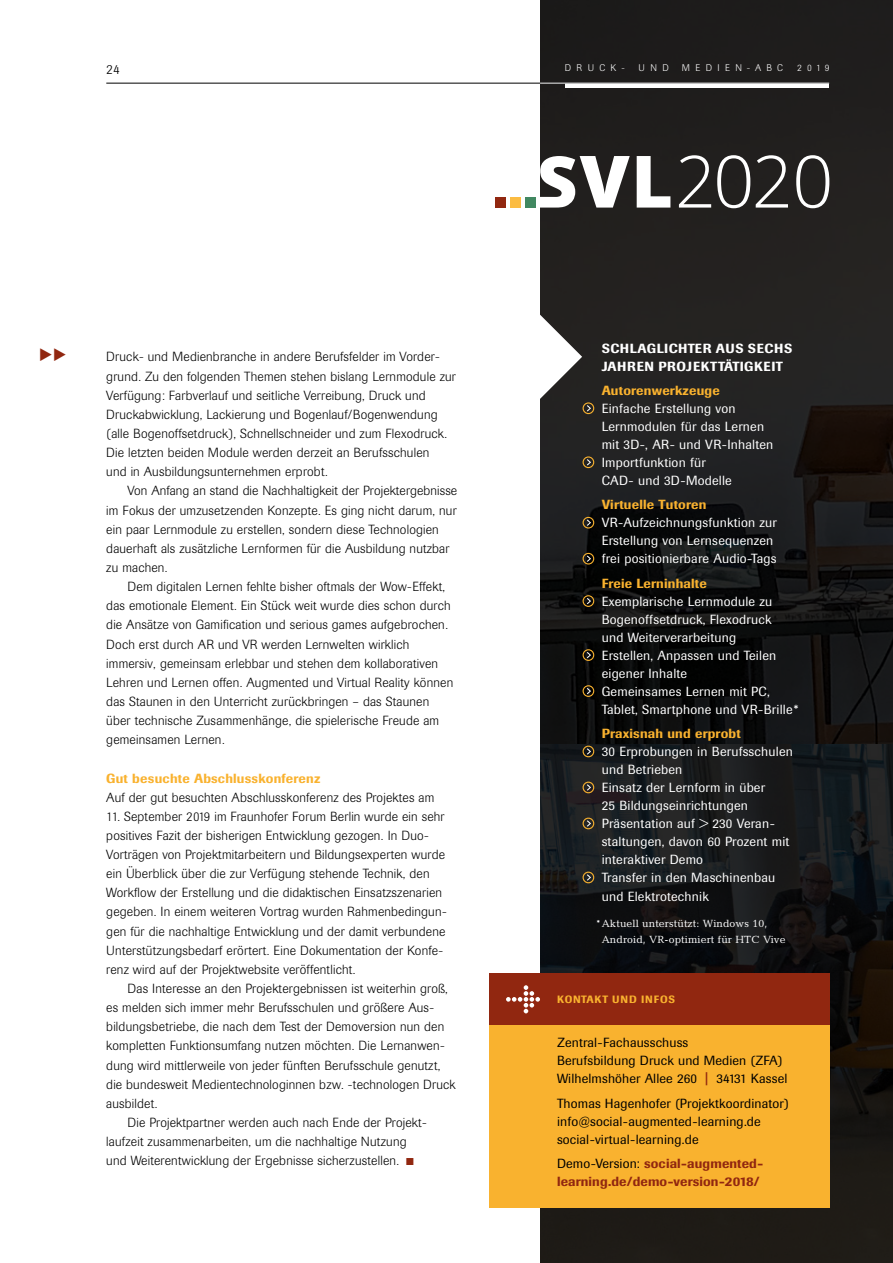
<style>
.page{position:relative;width:893px;height:1263px;background:#fff}
.page>*{position:absolute;margin:0;border:0;box-sizing:border-box;transform-origin:0 0}
.t1{font:300 13.5px "Berthold Imago BQ";color:#000}
.t2{font:300 13.2px/19.2px "Berthold Imago BQ";letter-spacing:.015em;color:#000}
.t3{font:13.2px/18px "Berthold Imago BQ";letter-spacing:.015em;color:#fff}
.t4{font:13.2px/18px "Berthold Imago BQ";letter-spacing:.01em;color:#000}
.t5{font:500 13.2px "Berthold Imago BQ";letter-spacing:.015em;color:#f9b22f}
.t6{font:500 13.2px/18px "Berthold Imago BQ";letter-spacing:.01em;color:#912710}
.t7{font:500 13.2px/18px "Berthold Imago BQ";letter-spacing:.035em;color:#fff}
.t8{font:10.5px/16.5px "Candida";letter-spacing:.01em;color:#fff}
.t9{font:500 10.5px "Berthold Imago BQ";letter-spacing:.07em;color:#f9b22f}
.t10{font:300 9.6px "Berthold Imago BQ";letter-spacing:.56em;color:#fff}
.s1{color:#912710}
.s2{font-weight:500;color:#912710}
.s3{font-weight:400;color:#000}
</style>
<div class="page">
<svg style="left:540px;top:0;width:353px;height:1263px;background:#1a1919"></svg>
<div style="left:489px;top:1025px;width:340px;height:183px;background:#f9b22f"></div>
<div style="left:489px;top:974px;width:340px;height:51px;background:#912710"></div>
<svg style="left:587px;top:405px;width:4px;height:6px"></svg>
<div style="left:583px;top:402px;width:11px;height:12px;border:1px solid #f9b22f;border-radius:50%"></div>
<svg style="left:587px;top:459px;width:4px;height:6px"></svg>
<div style="left:583px;top:456px;width:11px;height:12px;border:1px solid #f9b22f;border-radius:50%"></div>
<svg style="left:587px;top:519px;width:4px;height:7px"></svg>
<div style="left:583px;top:517px;width:11px;height:11px;border:1px solid #f9b22f;border-radius:50%"></div>
<svg style="left:587px;top:555px;width:4px;height:7px"></svg>
<div style="left:583px;top:553px;width:11px;height:11px;border:1px solid #f9b22f;border-radius:50%"></div>
<svg style="left:587px;top:598px;width:4px;height:6px"></svg>
<div style="left:583px;top:595px;width:11px;height:12px;border:1px solid #f9b22f;border-radius:50%"></div>
<svg style="left:587px;top:652px;width:4px;height:6px"></svg>
<div style="left:583px;top:649px;width:11px;height:12px;border:1px solid #f9b22f;border-radius:50%"></div>
<svg style="left:587px;top:688px;width:4px;height:6px"></svg>
<div style="left:583px;top:685px;width:11px;height:12px;border:1px solid #f9b22f;border-radius:50%"></div>
<svg style="left:587px;top:748px;width:4px;height:7px"></svg>
<div style="left:583px;top:746px;width:11px;height:11px;border:1px solid #f9b22f;border-radius:50%"></div>
<svg style="left:587px;top:784px;width:4px;height:7px"></svg>
<div style="left:583px;top:782px;width:11px;height:11px;border:1px solid #f9b22f;border-radius:50%"></div>
<svg style="left:587px;top:820px;width:4px;height:7px"></svg>
<div style="left:583px;top:818px;width:11px;height:11px;border:1px solid #f9b22f;border-radius:50%"></div>
<svg style="left:587px;top:874px;width:4px;height:7px"></svg>
<div style="left:583px;top:872px;width:11px;height:11px;border:1px solid #f9b22f;border-radius:50%"></div>
<svg style="left:540px;top:315px;width:42px;height:84px"></svg>
<svg style="left:506px;top:985px;width:34px;height:28px"></svg>
<div style="left:495px;top:197px;width:11px;height:11px;background:#912710"></div>
<div style="left:510px;top:197px;width:11px;height:11px;background:#fbbc42"></div>
<div style="left:525px;top:197px;width:11px;height:11px;background:#418861"></div>
<svg style="left:540px;top:156px;width:90px;height:52px"></svg>
<svg style="left:637px;top:156px;width:33px;height:52px"></svg>
<svg style="left:679px;top:155px;width:32px;height:53px"></svg>
<svg style="left:717px;top:155px;width:33px;height:53px"></svg>
<svg style="left:756px;top:155px;width:32px;height:53px"></svg>
<svg style="left:796px;top:155px;width:33px;height:53px"></svg>
<hr style="left:566px;top:83px;width:263px;height:4px;background:#fff">
<hr style="left:106px;top:83px;width:723px;height:1px;background:#000">
<hr style="left:540px;top:83px;width:289px;height:1px;background:#fff">
<p class="t1" style="left:106px;top:62px;width:15px">24</p>
<p class="t10" style="left:565px;top:62px;width:62px">DRUCK-</p>
<p class="t10" style="left:638px;top:62px;width:32px">UND</p>
<p class="t10" style="left:682px;top:62px;width:103px">MEDIEN-ABC</p>
<p class="t10" style="left:797px;top:62px;width:34px">2019</p>
<p class="t2" style="left:106px;top:348px;width:351px">Druck- und Medienbranche in andere Berufsfelder im Vorder&shy;grund. Zu den folgenden Themen stehen bislang Lernmodule zur Verfügung: Farbverlauf und seitliche Verreibung, Druck und Druckabwicklung, Lackierung und Bogenlauf/Bogenwendung (alle Bogenoffsetdruck), Schnellschneider und zum Flexodruck.<br>Die letzten beiden Module werden derzeit an Berufsschulen<br>und in Ausbildungsunternehmen erprobt.</p>
<p class="t2" style="left:106px;top:482px;width:352px;text-indent:21px">Von Anfang an stand die Nachhaltigkeit der Projektergebnisse im Fokus der umzusetzenden Konzepte. Es ging nicht darum, nur ein paar Lernmodule zu erstellen, sondern diese Technologien dauerhaft als zusätzliche Lernformen für die Ausbildung nutzbar zu machen.</p>
<p class="t2" style="left:106px;top:577px;width:348px;text-indent:21px">Dem digitalen Lernen fehlte bisher oftmals der Wow-Effekt, das emotionale Element. Ein Stück weit wurde dies schon durch die Ansätze von Gamification und serious games aufgebrochen.<br>Doch erst durch AR und VR werden Lernwelten wirklich immersiv, gemeinsam erlebbar und stehen dem kollaborativen Lehren und Lernen offen. Augmented und Virtual Reality können das Staunen in den Unterricht zurückbringen – das Staunen über technische Zusammenhänge, die spielerische Freude am gemeinsamen Lernen.</p>
<p class="t5" style="left:106px;top:770px;width:216px">Gut besuchte Abschlusskonferenz</p>
<p class="t2" style="left:106px;top:788px;width:329px">Auf der gut besuchten Abschlusskonferenz des Projektes am</p>
<p class="t2" style="left:106px;top:807px;width:342px">11. September 2019 im Fraunhofer Forum Berlin wurde ein sehr positives Fazit der bisherigen Entwicklung gezogen. In Duo-Vorträgen von Projektmitarbeitern und Bildungsexperten wurde ein Überblick über die zur Verfügung stehende Technik, den Workflow der Erstellung und die didaktischen Einsatzszenarien gegeben. In einem weiteren Vortrag wurden Rahmenbedingun&shy;gen für die nachhaltige Entwicklung und der damit verbundene Unterstützungsbedarf erörtert. Eine Dokumentation der Konfe&shy;renz wird auf der Projektwebsite veröffentlicht.</p>
<p class="t2" style="left:128px;top:979px;width:322px">Das Interesse an den Projektergebnissen ist weiterhin groß,</p>
<p class="t2" style="left:106px;top:998px;width:328px">es melden sich immer mehr Berufsschulen und größere Aus-</p>
<p class="t2" style="left:106px;top:1017px;width:339px">bildungsbetriebe, die nach dem Test der Demoversion nun den</p>
<p class="t2" style="left:106px;top:1036px;width:340px">kompletten Funktionsumfang nutzen möchten. Die Lernanwen-</p>
<p class="t2" style="left:106px;top:1056px;width:336px">dung wird mittlerweile von jeder fünften Berufsschule genutzt,</p>
<p class="t2" style="left:106px;top:1075px;width:351px">die bundesweit Medientechnologinnen bzw. -technologen Druck</p>
<p class="t2" style="left:106px;top:1094px;width:53px">ausbildet.</p>
<p class="t2" style="left:128px;top:1113px;width:301px">Die Projektpartner werden auch nach Ende der Projekt-</p>
<p class="t2" style="left:106px;top:1132px;width:302px">laufzeit zusammenarbeiten, um die nachhaltige Nutzung</p>
<p class="t2" style="left:106px;top:1151px;width:309px">und Weiterentwicklung der Ergebnisse sicherzustellen. <span class="s1">■</span></p>
<p class="t7" style="left:602px;top:339px;width:192px">SCHLAGLICHTER AUS SECHS<br>JAHREN PROJEKTTÄTIGKEIT</p>
<p class="t5" style="left:602px;top:382px;width:120px">Autorenwerkzeuge</p>
<p class="t3" style="left:602px;top:400px;width:173px">Einfache Erstellung von<br>Lernmodulen für das Lernen mit 3D-, AR- und VR-Inhalten<br>Importfunktion für<br>CAD- und 3D-Modelle</p>
<p class="t5" style="left:602px;top:497px;width:106px">Virtuelle Tutoren</p>
<p class="t3" style="left:602px;top:514px;width:177px">VR-Aufzeichnungsfunktion zur<br>Erstellung von Lernsequenzen frei positionierbare Audio-Tags</p>
<p class="t5" style="left:602px;top:575px;width:107px">Freie Lerninhalte</p>
<p class="t3" style="left:602px;top:592px;width:198px">Exemplarische Lernmodule zu<br>Bogenoffsetdruck, Flexodruck<br>und Weiterverarbeitung<br>Erstellen, Anpassen und Teilen eigener Inhalte<br>Gemeinsames Lernen mit PC,<br>Tablet, Smartphone und VR-Brille*</p>
<p class="t5" style="left:602px;top:725px;width:141px">Praxisnah und erprobt</p>
<p class="t3" style="left:602px;top:743px;width:193px">30 Erprobungen in Berufsschulen und Betrieben<br>Einsatz der Lernform in über<br>25 Bildungseinrichtungen<br>Präsentation auf &gt; 230 Veran&shy;staltungen, davon 60 Prozent mit interaktiver Demo<br>Transfer in den Maschinenbau und Elektrotechnik</p>
<p class="t8" style="left:602px;top:915px;width:185px;text-indent:-6px">*Aktuell unterstützt: Windows 10,<br>Android, VR-optimiert für HTC Vive</p>
<p class="t9" style="left:557px;top:993px;width:120px">KONTAKT UND INFOS</p>
<p class="t4" style="left:557px;top:1034px;width:232px">Zentral-Fachausschuss<br>Berufsbildung Druck und Medien (ZFA)<br>Wilhelmshöher Allee 260 <span class="s2">|</span> 34131 Kassel</p>
<p class="t4" style="left:557px;top:1094px;width:233px">Thomas Hagenhofer (Projektkoordinator) info@social-augmented-learning.de social-virtual-learning.de</p>
<p class="t6" style="left:557px;top:1154px;width:208px"><span class="s3">Demo-Version:</span> social-augmented&shy;learning.de/demo-version-2018/</p>
</div>
